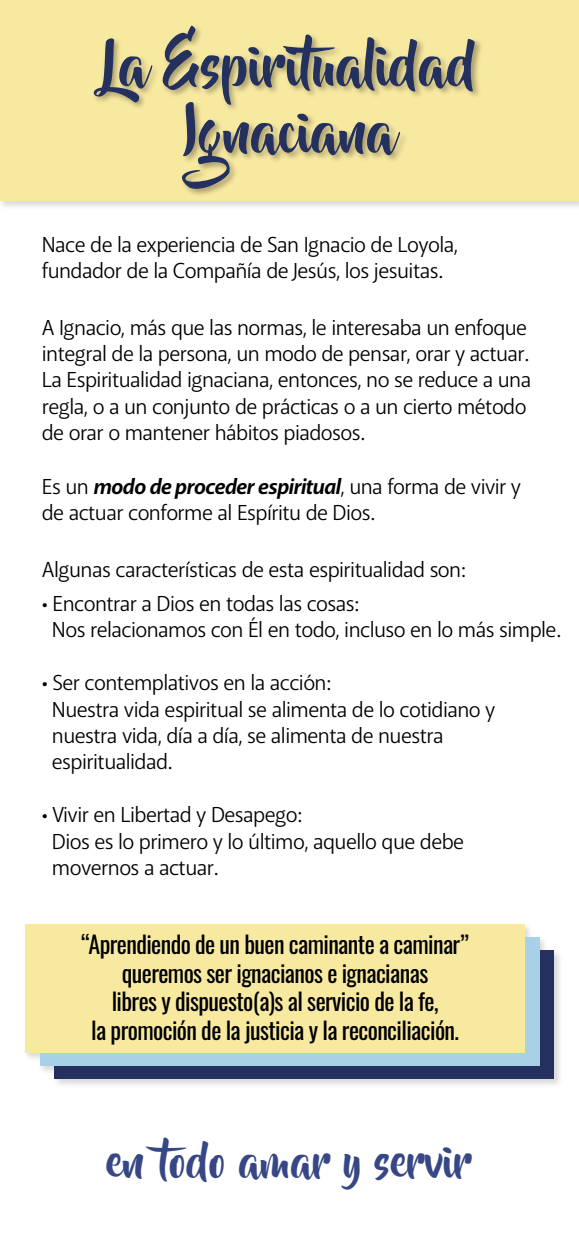
<style>
.page{position:relative;width:579px;height:1258px;background:#fff}
.page>*{position:absolute;margin:0;border:0;box-sizing:border-box;transform-origin:0 0}
.t1{font:55.5px/66.6px "Beyond The Mountains";color:#24305e;text-align:center}
.t2{font:43.45px "Beyond The Mountains";color:#374785}
.t3{font:24px/28.8px "Oswald";letter-spacing:-.025em;color:#000;text-align:center}
.t4{font:22px/26.4px "Akagi Pro";letter-spacing:-.025em;color:#000}
.s1{font-weight:700;font-style:italic}
</style>
<div class="page">
<div style="left:0;top:0;width:579px;height:201px;background:#f8e9a1"></div>
<img style="left:95px;top:27px;width:386px;height:168px">
<img style="left:26px;top:924px;width:534px;height:161px">
<div style="left:55px;top:950px;width:499px;height:129px;background:#24305e"></div>
<div style="left:40px;top:937px;width:499px;height:129px;background:#a8d0e6"></div>
<div style="left:25px;top:924px;width:499px;height:129px;background:#f8e9a1"></div>
<h1 class="t1" style="left:103px;top:34px;width:375px">La Espiritualidad<br>Ignaciana</h1>
<p class="t4" style="left:42px;top:232px;width:418px">Nace de la experiencia de San Ignacio de Loyola, fundador de la Compañía de Jesús, los jesuitas.</p>
<p class="t4" style="left:42px;top:314px;width:491px">A Ignacio, más que las normas, le interesaba un enfoque integral de la persona, un modo de pensar, orar y actuar.<br>La Espiritualidad ignaciana, entonces, no se reduce a una regla, o a un conjunto de prácticas o a un cierto método de orar o mantener hábitos piadosos.</p>
<p class="t4" style="left:42px;top:474px;width:481px">Es un <span class="s1">modo de proceder espiritual</span>, una forma de vivir y de actuar conforme al Espíritu de Dios.</p>
<p class="t4" style="left:42px;top:556px;width:425px">Algunas características de esta espiritualidad son:</p>
<p class="t4" style="left:52px;top:591px;width:510px;text-indent:-10px">• Encontrar a Dios en todas las cosas:<br>Nos relacionamos con Él en todo, incluso en lo más simple.</p>
<p class="t4" style="left:52px;top:670px;width:445px;text-indent:-10px">• Ser contemplativos en la acción:<br>Nuestra vida espiritual se alimenta de lo cotidiano y nuestra vida, día a día, se alimenta de nuestra espiritualidad.</p>
<p class="t4" style="left:52px;top:802px;width:414px;text-indent:-10px">• Vivir en Libertad y Desapego:<br>Dios es lo primero y lo último, aquello que debe movernos a actuar.</p>
<p class="t3" style="left:81px;top:927px;width:389px">“Aprendiendo de un buen caminante a caminar” queremos ser ignacianos e ignacianas<br>libres y dispuesto(a)s al servicio de la fe,<br>la promoción de la justicia y la reconciliación.</p>
<h2 class="t2" style="left:107px;top:1138px;width:367px">en todo amar y servir</h2>
</div>
